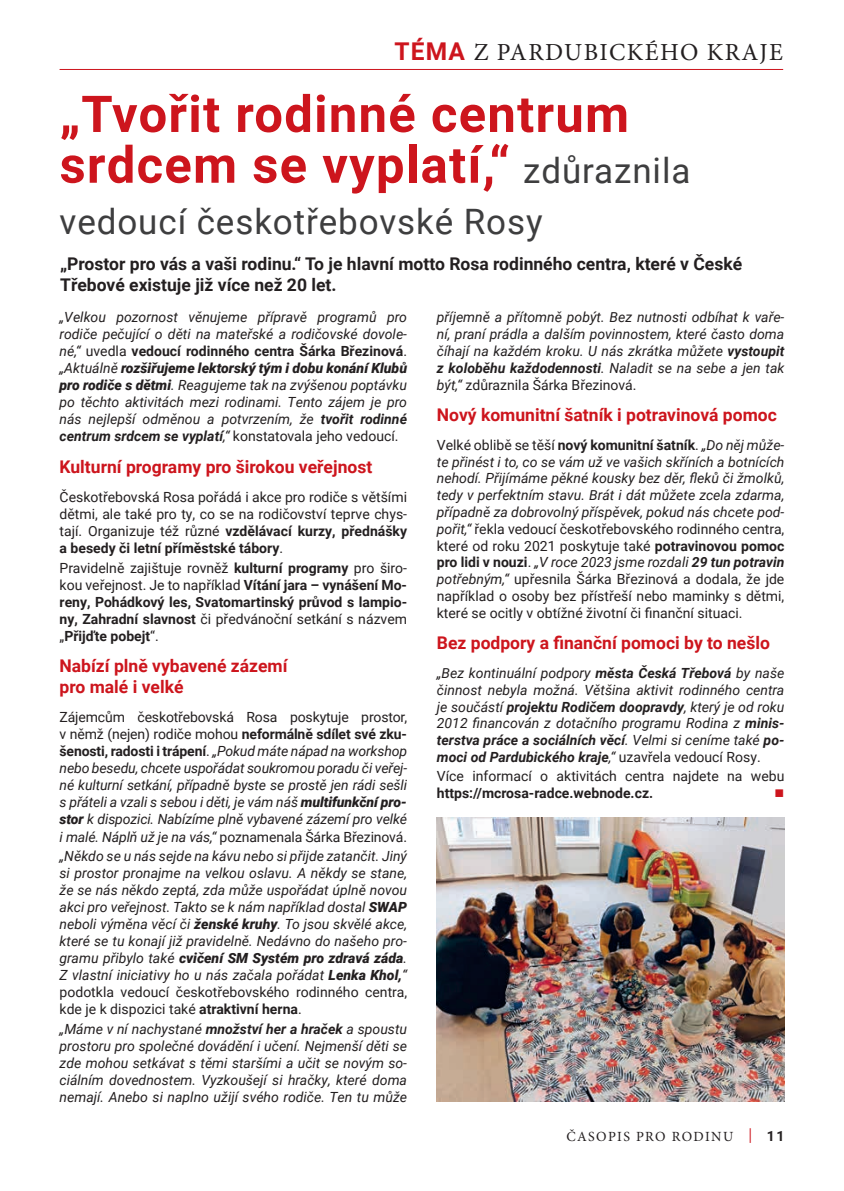
<style>
.page{position:relative;width:844px;height:1191px;background:#fff}
.page>*{position:absolute;margin:0;border:0;box-sizing:border-box;transform-origin:0 0}
.t1{font:700 50.75px/50.8px "Roboto";letter-spacing:.025em;color:#cd151d}
.t2{font:35px "Roboto";letter-spacing:.025em;color:#3e3e3f}
.t3{font:24.5px "Minion Pro";letter-spacing:.06em;color:#231f20}
.t4{font:700 17.5px/21.2px "Roboto";color:#cd151d}
.t5{font:700 17.5px/21px "Roboto";color:#231f20}
.t6{font:italic 14px/17px "Roboto";color:#231f20;text-align:justify}
.t7{font:700 14px/17px "Roboto";color:#231f20;text-align:justify}
.t8{font:14px/17px "Roboto";color:#231f20;text-align:justify}
.t9{font:14px "Minion Pro";letter-spacing:.095em;color:#231f20}
.t10{font:13.12px "Wingdings";color:#cd151d}
.s1{font-family:"Roboto";font-weight:700;color:#cd151d}
.s2{font-weight:400;font-size:35px;color:#3e3e3f}
.s3{font-style:normal}
.s4{font-weight:700;font-style:normal}
.s5{font-weight:900}
.s6{font-weight:700}
.s7{font-weight:400}
.s8{font-family:"Loretta";font-weight:700;font-size:17.5px;color:#cd151d}
.s9{font-family:"Roboto";font-weight:700}
</style>
<div class="page">
<hr style="left:60px;top:69px;width:723px;height:1px;background:#cd151d">
<img style="left:437px;top:817px;width:347px;height:284px">
<h3 class="t3" style="left:394px;top:36px;width:390px"><span class="s1">TÉMA</span> Z PARDUBICKÉHO KRAJE</h3>
<h1 class="t1" style="left:60px;top:87px;width:632px">„Tvořit rodinné centrum srdcem se vyplatí,“ <span class="s2">zdůraznila</span></h1>
<h2 class="t2" style="left:60px;top:196px;width:484px">vedoucí českotřebovské Rosy</h2>
<p class="t5" style="left:60px;top:253px;width:683px">„Prostor pro vás a vaši rodinu.“ To je hlavní motto Rosa rodinného centra, které v České<br>Třebové existuje již více než 20 let.</p>
<p class="t6" style="left:60px;top:308px;width:349px">„Velkou pozornost věnujeme přípravě programů pro rodiče pečující o děti na mateřské a rodičovské dovole&shy;né,“ <span class="s3">uvedla</span> <span class="s4">vedoucí rodinného centra Šárka Březinová</span><span class="s3">. </span>„Aktuálně <span class="s5">rozšiřujeme lektorský tým i dobu konání Klubů pro rodiče s dětmi</span>. Reagujeme tak na zvýšenou poptávku po těchto aktivitách mezi rodinami. Tento zájem je pro nás nejlepší odměnou a potvrzením, že <span class="s6">tvořit rodinné centrum srdcem se vyplatí</span>,“ <span class="s3">konstatovala jeho vedoucí.</span></p>
<p class="t4" style="left:60px;top:455px;width:314px">Kulturní programy pro širokou veřejnost</p>
<p class="t8" style="left:60px;top:488px;width:349px">Českotřebovská Rosa pořádá i akce pro rodiče s většími dětmi, ale také pro ty, co se na rodičovství teprve chys&shy;tají. Organizuje též různé <span class="s6">vzdělávací kurzy, přednášky a besedy či letní příměstské tábory</span>.</p>
<p class="t7" style="left:60px;top:558px;width:349px"><span class="s7">Pravidelně zajištuje rovněž</span> kulturní programy <span class="s7">pro širo&shy;kou veřejnost. Je to například</span> Vítání jara – vynášení Mo&shy;reny, Pohádkový les, Svatomartinský průvod s lampio&shy;ny, Zahradní slavnost <span class="s7">či předvánoční setkání s názvem „</span>Přijďte pobejt<span class="s7">“.</span></p>
<p class="t4" style="left:60px;top:654px;width:229px">Nabízí plně vybavené zázemí pro malé i velké</p>
<p class="t6" style="left:60px;top:708px;width:349px"><span class="s3">Zájemcům českotřebovská Rosa poskytuje prostor, v němž (nejen) rodiče mohou</span> <span class="s4">neformálně sdílet své zku&shy;šenosti, radosti i trápení</span><span class="s3">.</span> „Pokud máte nápad na workshop nebo besedu, chcete uspořádat soukromou poradu či veřej&shy;né kulturní setkání, případně byste se prostě jen rádi sešli s přáteli a vzali s sebou i děti, je vám náš <span class="s5">multifunkční pro&shy;stor</span> k dispozici. Nabízíme plně vybavené zázemí pro velké i malé. Náplň už je na vás,“ <span class="s3">poznamenala Šárka Březinová.</span></p>
<p class="t6" style="left:60px;top:847px;width:349px">„Někdo se u nás sejde na kávu nebo si přijde zatančit. Jiný si prostor pronajme na velkou oslavu. A někdy se stane, že se nás někdo zeptá, zda může uspořádat úplně novou akci pro veřejnost. Takto se k nám například dostal <span class="s5">SWAP </span>neboli výměna věcí či <span class="s5">ženské kruhy</span>. To jsou skvělé akce, které se tu konají již pravidelně. Nedávno do našeho pro&shy;gramu přibylo také <span class="s5">cvičení SM Systém pro zdravá záda</span>.<br>Z vlastní iniciativy ho u nás začala pořádat <span class="s5">Lenka Khol,</span>“ <span class="s3">podotkla vedoucí českotřebovského rodinného centra, kde je k dispozici také</span> <span class="s4">atraktivní herna</span><span class="s3">.</span></p>
<p class="t6" style="left:60px;top:1019px;width:349px">„Máme v ní nachystané <span class="s6">množství her a hraček</span> a spoustu prostoru pro společné dovádění i učení. Nejmenší děti se zde mohou setkávat s těmi staršími a učit se novým so&shy;ciálním dovednostem. Vyzkoušejí si hračky, které doma nemají. Anebo si naplno užijí svého rodiče. Ten tu může</p>
<p class="t6" style="left:437px;top:308px;width:349px">příjemně a přítomně pobýt. Bez nutnosti odbíhat k vaře&shy;ní, praní prádla a dalším povinnostem, které často doma číhají na každém kroku. U nás zkrátka můžete <span class="s6">vystoupit z koloběhu každodennosti</span>. Naladit se na sebe a jen tak být,“ <span class="s3">zdůraznila Šárka Březinová.</span></p>
<p class="t4" style="left:437px;top:403px;width:341px">Nový komunitní šatník i potravinová pomoc</p>
<p class="t6" style="left:437px;top:436px;width:349px"><span class="s3">Velké oblibě se těší</span> <span class="s4">nový komunitní šatník</span><span class="s3">.</span> „Do něj může&shy;te přinést i to, co se vám už ve vašich skříních a botnících nehodí. Přijímáme pěkné kousky bez děr, fleků či žmolků, tedy v perfektním stavu. Brát i dát můžete zcela zdarma, případně za dobrovolný příspěvek, pokud nás chcete pod&shy;pořit,“ <span class="s3">řekla vedoucí českotřebovského rodinného centra, které od roku 2021 poskytuje také</span> <span class="s4">potravinovou pomoc pro lidi v nouzi</span><span class="s3">.</span> „V roce 2023 jsme rozdali <span class="s6">29 tun potravin </span>potřebným,“ <span class="s3">upřesnila Šárka Březinová a dodala, že jde například o osoby bez přístřeší nebo maminky s dětmi, které se ocitly v obtížné životní či finanční situaci.</span></p>
<p class="t4" style="left:437px;top:631px;width:334px">Bez podpory a finanční pomoci by to nešlo</p>
<p class="t6" style="left:437px;top:664px;width:349px">„Bez kontinuální podpory <span class="s6">města Česká Třebová</span> by naše činnost nebyla možná. Většina aktivit rodinného centra je součástí <span class="s6">projektu Rodičem doopravdy</span>, který je od roku 2012 financován z dotačního programu Rodina z <span class="s6">minis&shy;terstva práce a sociálních věcí</span>. Velmi si ceníme také <span class="s6">po&shy;moci od Pardubického kraje</span>,“ <span class="s3">uzavřela vedoucí Rosy.</span></p>
<p class="t8" style="left:437px;top:767px;width:349px">Více informací o aktivitách centra najdete na webu</p>
<p class="t7" style="left:437px;top:784px;width:218px">https://mcrosa-radce.webnode.cz.</p>
<p class="t10" style="left:774px;top:786px;width:11px">■</p>
<p class="t9" style="left:566px;top:1127px;width:219px">ČASOPIS PRO RODINU <span class="s8">|</span> <span class="s9">11</span></p>
</div>
